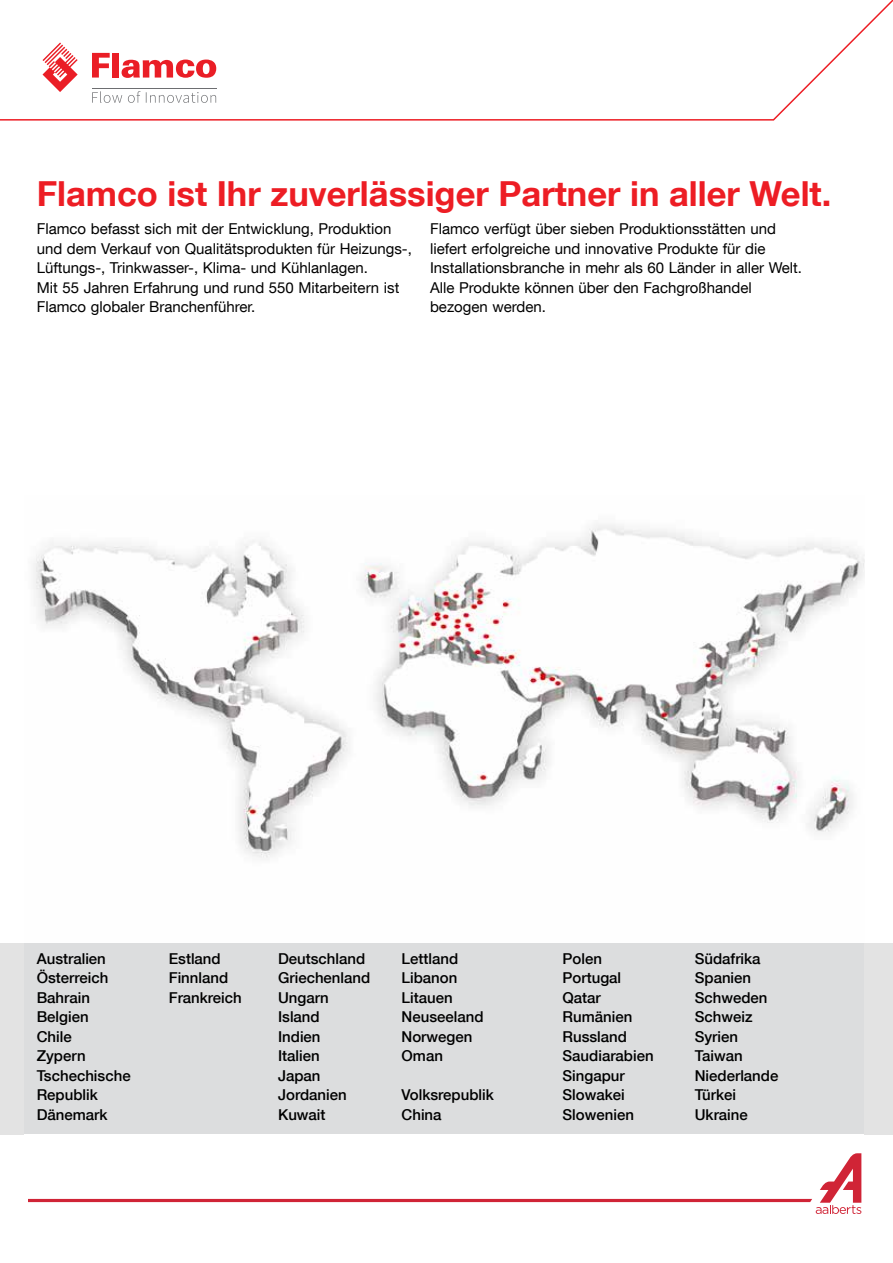
<style>
.page{position:relative;width:893px;height:1263px;background:#fff}
.page>*{position:absolute;margin:0;border:0;box-sizing:border-box;transform-origin:0 0}
.t1{font:700 34.5px "Helvetica Neue LT Com";color:#ed1d24}
.t2{font:15px/19.5px "Helvetica Neue LT Com";color:#000}
.t3{font:500 15px/19.5px "Helvetica Neue LT Com";color:#000}
</style>
<div class="page">
<svg style="left:0;top:0;width:893px;height:121px"></svg>
<svg style="left:92px;top:53px;width:18px;height:25px"></svg>
<div style="left:112px;top:53px;width:7px;height:25px;background:#ea1e26"></div>
<svg style="left:122px;top:60px;width:94px;height:18px"></svg>
<svg style="left:43px;top:43px;width:35px;height:49px"></svg>
<svg style="left:92px;top:91px;width:124px;height:12px"></svg>
<hr style="left:92px;top:88px;width:125px;height:1px;background:#6d6e71">
<svg style="left:28px;top:1153px;width:833px;height:61px"></svg>
<div style="left:0;top:943px;width:893px;height:191px;background:#e3e3e3"></div>
<div style="left:24px;top:942px;width:840px;height:192px;background:#dcddde"></div>
<img style="left:33px;top:524px;width:831px;height:334px">
<h1 class="t1" style="left:37px;top:172px;width:796px">Flamco ist Ihr zuverlässiger Partner in aller Welt.</h1>
<p class="t2" style="left:37px;top:219px;width:377px">Flamco befasst sich mit der Entwicklung, Produktion und dem Verkauf von Qualitätsprodukten für Heizungs-, Lüftungs-, Trinkwasser-, Klima- und Kühlanlagen.<br>Mit 55 Jahren Erfahrung und rund 550 Mitarbeitern ist Flamco globaler Branchenführer.</p>
<p class="t2" style="left:430px;top:219px;width:374px">Flamco verfügt über sieben Produktionsstätten und liefert erfolgreiche und innovative Produkte für die Installationsbranche in mehr als 60 Länder in aller Welt.<br>Alle Produkte können über den Fachgroßhandel bezogen werden.</p>
<p class="t3" style="left:37px;top:948px;width:95px">Australien<br>Österreich<br>Bahrain<br>Belgien<br>Chile<br>Zypern<br>Tschechische<br>Republik<br>Dänemark</p>
<p class="t3" style="left:169px;top:948px;width:75px">Estland<br>Finnland<br>Frankreich</p>
<p class="t3" style="left:278px;top:948px;width:94px">Deutschland<br>Griechenland<br>Ungarn<br>Island<br>Indien<br>Italien<br>Japan<br>Jordanien<br>Kuwait</p>
<p class="t3" style="left:402px;top:948px;width:83px">Lettland<br>Libanon<br>Litauen<br>Neuseeland<br>Norwegen<br>Oman</p>
<p class="t3" style="left:402px;top:1085px;width:94px">Volksrepublik<br>China</p>
<p class="t3" style="left:562px;top:948px;width:93px">Polen<br>Portugal<br>Qatar<br>Rumänien<br>Russland<br>Saudiarabien<br>Singapur<br>Slowakei<br>Slowenien</p>
<p class="t3" style="left:695px;top:948px;width:85px">Südafrika<br>Spanien<br>Schweden<br>Schweiz<br>Syrien<br>Taiwan<br>Niederlande<br>Türkei<br>Ukraine</p>
</div>
